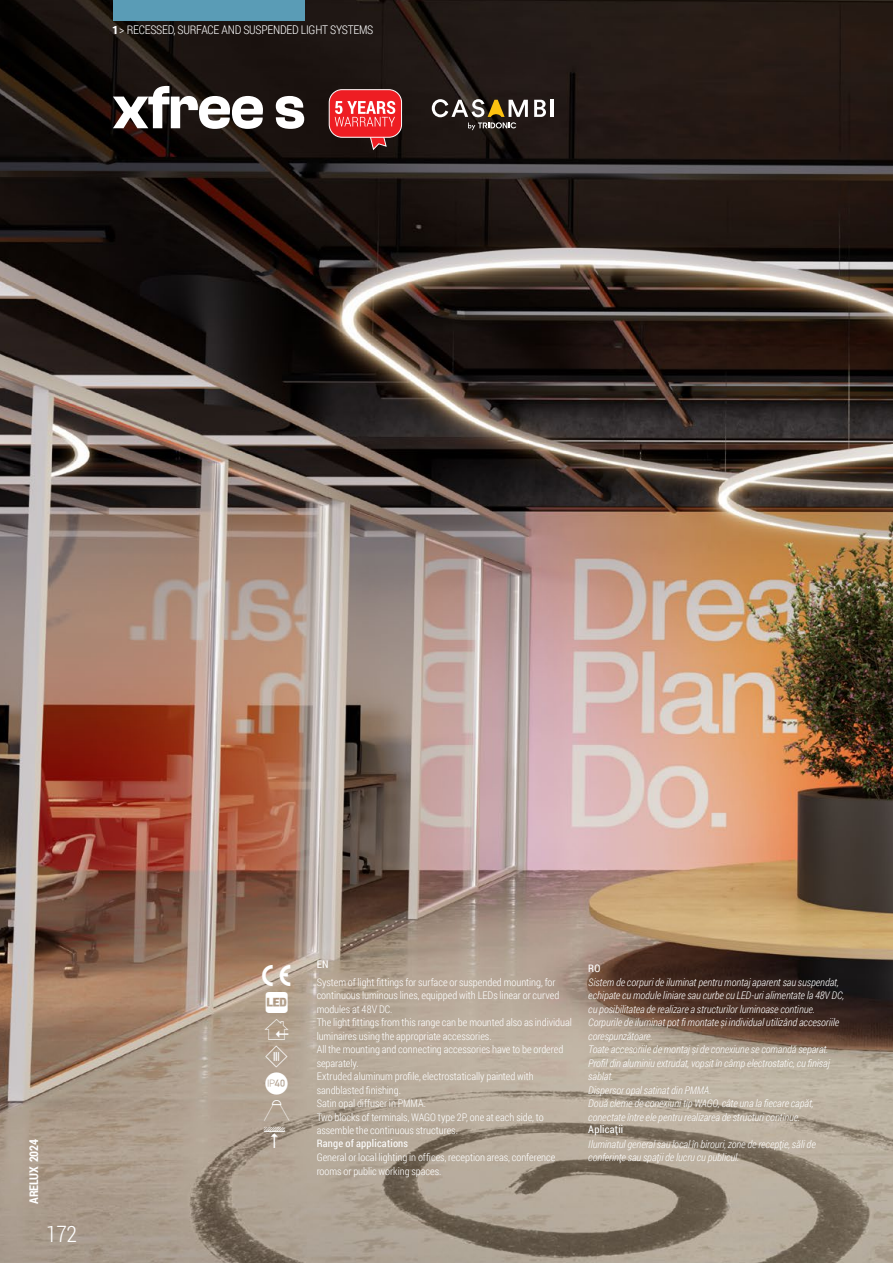
<style>
.page{position:relative;width:893px;height:1263px;background:#fff}
.page>*{position:absolute;margin:0;border:0;box-sizing:border-box;transform-origin:0 0}
.t1{font:600 63px "Clash Grotesk";letter-spacing:-.03em;color:#fff}
.t2{font:300 22.5px "Roboto Condensed";color:#fff}
.t3{font:300 12px "Roboto Condensed";letter-spacing:-.02em;color:#fff}
.t4{font:700 12px "Roboto Condensed";letter-spacing:-.02em;color:#fff}
.t5{font:italic 300 10.5px/13.5px "Roboto Condensed";letter-spacing:-.005em;color:#fff}
.t6{font:300 10.5px/13.5px "Roboto Condensed";letter-spacing:-.005em;color:#fff}
.t7{font:10.5px "Roboto Condensed";letter-spacing:.02em;color:#fff}
.s1{font-family:"Clash Grotesk";font-weight:600}
</style>
<div class="page">
<img style="left:0;top:0;width:893px;height:1263px">
<svg style="left:369px;top:138px;width:18px;height:13px"></svg>
<div style="left:329px;top:90px;width:73px;height:47px;background:#ee1d23;border-radius:13px"></div>
<div style="left:329px;top:89px;width:73px;height:49px;border:1px solid #fff;border-radius:13px"></div>
<svg style="left:335px;top:101px;width:60px;height:25px"></svg>
<svg style="left:534px;top:100px;width:12px;height:17px"></svg>
<hr style="left:550px;top:100px;width:3px;height:17px;background:#fff">
<svg style="left:432px;top:99px;width:96px;height:31px"></svg>
<div style="left:113px;top:0;width:192px;height:20px;background:#5a9cb6"></div>
<svg style="left:262px;top:964px;width:28px;height:22px"></svg>
<svg style="left:264px;top:1127px;width:21px;height:21px"></svg>
<svg style="left:264px;top:992px;width:25px;height:128px"></svg>
<p class="t3" style="left:113px;top:21px;width:262px"><span class="s1">1</span> &gt; RECESSED, SURFACE AND SUSPENDED LIGHT SYSTEMS</p>
<h1 class="t1" style="left:113px;top:72px;width:194px">xfree s</h1>
<p class="t4" style="left:25px;top:1204px;width:66px;rotate:-90deg">ARELUX 2024</p>
<h2 class="t2" style="left:46px;top:1218px;width:32px">172</h2>
<p class="t7" style="left:317px;top:957px;width:13px">EN</p>
<p class="t6" style="left:317px;top:975px;width:257px">System of light fittings for surface or suspended mounting, for continuous luminous lines, equipped with LEDs linear or curved modules at 48V DC.<br>The light fittings from this range can be mounted also as individual luminaires using the appropriate accessories.<br>All the mounting and connecting accessories have to be ordered separately.<br>Extruded aluminum profile, electrostatically painted with sandblasted finishing.<br>Satin opal diffuser in PMMA.<br>Two blocks of terminals, WAGO type 2P, one at each side, to assemble the continuous structures.</p>
<p class="t7" style="left:317px;top:1136px;width:93px">Range of applications</p>
<p class="t6" style="left:317px;top:1150px;width:240px">General or local lighting in offices, reception areas, conference rooms or public working spaces.</p>
<p class="t7" style="left:588px;top:961px;width:14px">RO</p>
<p class="t5" style="left:588px;top:975px;width:258px">Sistem de corpuri de iluminat pentru montaj aparent sau suspendat, echipate cu module liniare sau curbe cu LED-uri alimentate la 48V DC, cu posibilitatea de realizare a structurilor luminoase continue.<br>Corpurile de iluminat pot fi montate și individual utilizând accesoriile corespunzătoare.<br>Toate accesoriile de montaj și de conexiune se comandă separat.<br>Profil din aluminiu extrudat, vopsit în câmp electrostatic, cu finisaj sablat.<br>Dispersor opal satinat din PMMA.<br>Două cleme de conexiuni tip WAGO, câte una la fiecare capăt, conectate între ele pentru realizarea de structuri continue.</p>
<p class="t7" style="left:588px;top:1122px;width:36px">Aplicații</p>
<p class="t5" style="left:588px;top:1137px;width:229px">Iluminatul general sau local în birouri, zone de recepție, săli de conferințe sau spații de lucru cu publicul.</p>
</div>
